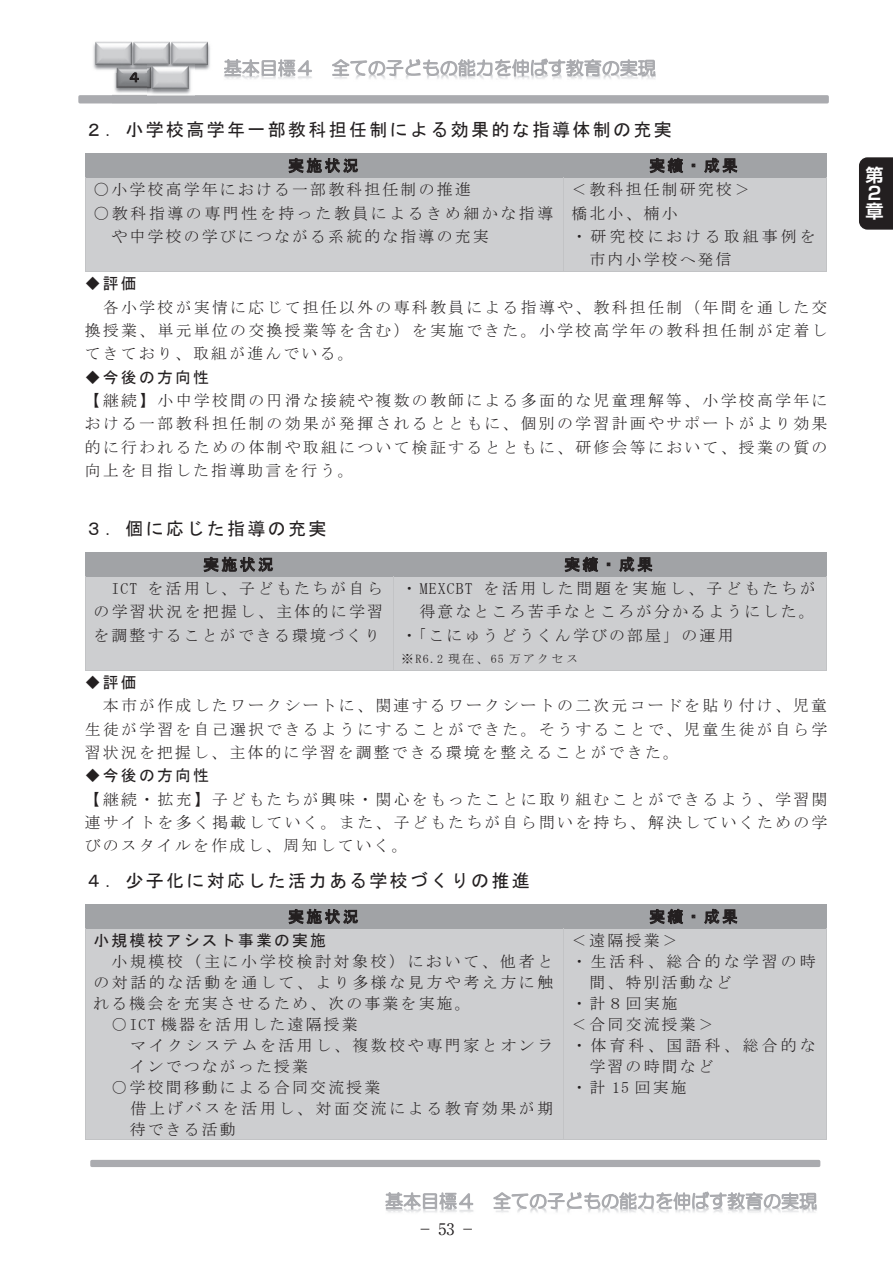
<style>
.page{position:relative;width:893px;height:1263px;background:#fff}
.page>*{position:absolute;margin:0;border:0;box-sizing:border-box;transform-origin:0 0}
.t1{font:18px "MS Gothic";letter-spacing:.13em;color:#231f20}
.t2{font:700 18px/18px "Shin Go Pr 6 De";color:#fff}
.t3{font:15.9px/23.2px "MS Mincho";letter-spacing:.15em;color:#231f20;text-align:justify}
.t4{font:15.9px "MS Gothic";letter-spacing:.15em;color:#231f20}
.t5{font:15.9px "MS Mincho";letter-spacing:.17em;color:#231f20}
.t6{font:15.9px "MS Mincho";letter-spacing:.205em;color:#231f20}
.t7{font:15.9px "Ryumin Pr 6";color:#231f20}
.t8{font:15px "MS Gothic";color:#231f20}
.t9{font:12px "MS Mincho";letter-spacing:.18em;color:#231f20}
</style>
<div class="page">
<div style="left:78px;top:95px;width:751px;height:8px;border:3px solid #aaabaf"></div>
<div style="left:90px;top:1160px;width:730px;height:7px;border:3px solid #aaabaf"></div>
<img style="left:225px;top:77px;width:431px;height:2px">
<svg style="left:224px;top:58px;width:432px;height:19px"></svg>
<img style="left:112px;top:73px;width:45px;height:31px">
<img style="left:137px;top:41px;width:30px;height:32px">
<img style="left:167px;top:41px;width:43px;height:29px">
<img style="left:93px;top:41px;width:44px;height:32px">
<img style="left:148px;top:64px;width:46px;height:33px">
<img style="left:386px;top:1210px;width:431px;height:3px">
<svg style="left:385px;top:1191px;width:432px;height:19px"></svg>
<div style="left:86px;top:154px;width:477px;height:23px;background:#a1a3a6"></div>
<div style="left:563px;top:154px;width:263px;height:23px;background:#a1a3a6"></div>
<hr style="left:86px;top:153px;width:477px;height:1px;background:#a1a3a6">
<hr style="left:564px;top:153px;width:262px;height:1px;background:#a1a3a6">
<div style="left:86px;top:178px;width:477px;height:93px;background:#cdced0"></div>
<div style="left:564px;top:178px;width:262px;height:93px;background:#cdced0"></div>
<svg style="left:85px;top:153px;width:1px;height:25px"></svg>
<hr style="left:86px;top:177px;width:477px;height:1px;background:#a1a3a6">
<hr style="left:564px;top:177px;width:262px;height:1px;background:#a1a3a6">
<svg style="left:826px;top:153px;width:1px;height:25px"></svg>
<hr style="left:85px;top:178px;width:1px;height:93px;background:#c2c3c5">
<hr style="left:86px;top:271px;width:477px;height:1px;background:#c2c3c5">
<hr style="left:563px;top:178px;width:1px;height:93px;background:#c2c3c5">
<hr style="left:564px;top:271px;width:262px;height:1px;background:#c2c3c5">
<hr style="left:826px;top:178px;width:1px;height:93px;background:#c2c3c5">
<div style="left:86px;top:553px;width:307px;height:23px;background:#a1a3a6"></div>
<div style="left:393px;top:553px;width:433px;height:23px;background:#a1a3a6"></div>
<hr style="left:86px;top:552px;width:307px;height:1px;background:#a1a3a6">
<hr style="left:394px;top:552px;width:432px;height:1px;background:#a1a3a6">
<div style="left:86px;top:577px;width:307px;height:93px;background:#cdced0"></div>
<div style="left:394px;top:577px;width:432px;height:93px;background:#cdced0"></div>
<svg style="left:85px;top:552px;width:1px;height:25px"></svg>
<hr style="left:86px;top:576px;width:307px;height:1px;background:#a1a3a6">
<hr style="left:394px;top:576px;width:432px;height:1px;background:#a1a3a6">
<svg style="left:826px;top:552px;width:1px;height:25px"></svg>
<hr style="left:85px;top:577px;width:1px;height:93px;background:#c2c3c5">
<hr style="left:86px;top:670px;width:307px;height:1px;background:#c2c3c5">
<hr style="left:393px;top:577px;width:1px;height:93px;background:#c2c3c5">
<hr style="left:394px;top:670px;width:432px;height:1px;background:#c2c3c5">
<hr style="left:826px;top:577px;width:1px;height:93px;background:#c2c3c5">
<div style="left:86px;top:905px;width:477px;height:23px;background:#a1a3a6"></div>
<div style="left:563px;top:905px;width:263px;height:23px;background:#a1a3a6"></div>
<hr style="left:86px;top:904px;width:477px;height:1px;background:#a1a3a6">
<hr style="left:564px;top:904px;width:262px;height:1px;background:#a1a3a6">
<div style="left:86px;top:929px;width:477px;height:210px;background:#cdced0"></div>
<div style="left:564px;top:929px;width:262px;height:210px;background:#cdced0"></div>
<svg style="left:85px;top:904px;width:1px;height:25px"></svg>
<hr style="left:86px;top:928px;width:477px;height:1px;background:#a1a3a6">
<hr style="left:564px;top:928px;width:262px;height:1px;background:#a1a3a6">
<svg style="left:826px;top:904px;width:1px;height:25px"></svg>
<hr style="left:85px;top:929px;width:1px;height:210px;background:#c2c3c5">
<hr style="left:86px;top:1139px;width:477px;height:1px;background:#c2c3c5">
<hr style="left:563px;top:929px;width:1px;height:210px;background:#c2c3c5">
<hr style="left:564px;top:1139px;width:262px;height:1px;background:#c2c3c5">
<hr style="left:826px;top:929px;width:1px;height:210px;background:#c2c3c5">
<div style="left:859px;top:157px;width:34px;height:73px;background:#231f20"></div>
<p class="t8" style="left:127px;top:69px;width:16px">４</p>
<p class="t1" style="left:85px;top:121px;width:588px">２．小学校高学年一部教科担任制による効果的な指導体制の充実</p>
<p class="t4" style="left:288px;top:157px;width:72px">実施状況</p>
<p class="t4" style="left:649px;top:157px;width:90px">実績・成果</p>
<p class="t3" style="left:94px;top:178px;width:379px">〇小学校高学年における一部教科担任制の推進</p>
<p class="t5" style="left:94px;top:205px;width:461px">〇教科指導の専門性を持った教員によるきめ細かな指導</p>
<p class="t3" style="left:112px;top:225px;width:379px">や中学校の学びにつながる系統的な指導の充実</p>
<p class="t3" style="left:571px;top:178px;width:180px">＜教科担任制研究校＞</p>
<p class="t3" style="left:571px;top:201px;width:107px">橋北小、楠小</p>
<p class="t6" style="left:571px;top:228px;width:246px">・研究校における取組事例を</p>
<p class="t3" style="left:589px;top:248px;width:144px">市内小学校へ発信</p>
<p class="t4" style="left:85px;top:276px;width:53px">◆評価</p>
<p class="t3" style="left:85px;top:295px;width:744px;text-indent:18px">各小学校が実情に応じて担任以外の専科教員による指導や、教科担任制（年間を通した交換授業、単元単位の交換授業等を含む）を実施できた。小学校高学年の教科担任制が定着してきており、取組が進んでいる。</p>
<p class="t4" style="left:85px;top:369px;width:126px">◆今後の方向性</p>
<p class="t3" style="left:85px;top:388px;width:744px">【継続】小中学校間の円滑な接続や複数の教師による多面的な児童理解等、小学校高学年における一部教科担任制の効果が発揮されるとともに、個別の学習計画やサポートがより効果的に行われるための体制や取組について検証するとともに、研修会等において、授業の質の向上を目指した指導助言を行う。</p>
<p class="t1" style="left:85px;top:519px;width:243px">３．個に応じた指導の充実</p>
<p class="t4" style="left:203px;top:556px;width:72px">実施状況</p>
<p class="t4" style="left:564px;top:556px;width:90px">実績・成果</p>
<p class="t3" style="left:94px;top:577px;width:291px;text-indent:18px">ICT を活用し、子どもたちが自らの学習状況を把握し、主体的に学習を調整することができる環境づくり</p>
<p class="t5" style="left:401px;top:580px;width:416px">・MEXCBT を活用した問題を実施し、子どもたちが</p>
<p class="t3" style="left:419px;top:600px;width:397px">得意なところ苦手なところが分かるようにした。</p>
<p class="t3" style="left:401px;top:623px;width:334px">・「こにゅうどうくん学びの部屋」の運用</p>
<p class="t9" style="left:401px;top:652px;width:178px">※R6.2 現在、65 万アクセス</p>
<p class="t4" style="left:85px;top:674px;width:53px">◆評価</p>
<p class="t3" style="left:85px;top:694px;width:744px;text-indent:18px">本市が作成したワークシートに、関連するワークシートの二次元コードを貼り付け、児童生徒が学習を自己選択できるようにすることができた。そうすることで、児童生徒が自ら学習状況を把握し、主体的に学習を調整できる環境を整えることができた。</p>
<p class="t4" style="left:85px;top:768px;width:126px">◆今後の方向性</p>
<p class="t3" style="left:85px;top:787px;width:744px">【継続・拡充】子どもたちが興味・関心をもったことに取り組むことができるよう、学習関連サイトを多く掲載していく。また、子どもたちが自ら問いを持ち、解決していくための学びのスタイルを作成し、周知していく。</p>
<p class="t1" style="left:85px;top:872px;width:446px">４．少子化に対応した活力ある学校づくりの推進</p>
<p class="t4" style="left:288px;top:908px;width:72px">実施状況</p>
<p class="t4" style="left:649px;top:908px;width:90px">実績・成果</p>
<p class="t4" style="left:94px;top:932px;width:234px">小規模校アシスト事業の実施</p>
<p class="t3" style="left:94px;top:950px;width:461px;line-height:21px;text-indent:18px">小規模校（主に小学校検討対象校）において、他者との対話的な活動を通して、より多様な見方や考え方に触れる機会を充実させるため、次の事業を実施。</p>
<p class="t3" style="left:130px;top:1013px;width:425px;line-height:21px;text-align:left;text-indent:-18px">○ICT 機器を活用した遠隔授業<br>マイクシステムを活用し、複数校や専門家とオンラインでつながった授業</p>
<p class="t3" style="left:130px;top:1076px;width:425px;line-height:21px;text-align:left;text-indent:-18px">○学校間移動による合同交流授業<br>借上げバスを活用し、対面交流による教育効果が期待できる活動</p>
<p class="t3" style="left:571px;top:928px;width:107px">＜遠隔授業＞</p>
<p class="t6" style="left:571px;top:953px;width:246px">・生活科、総合的な学習の時</p>
<p class="t3" style="left:589px;top:970px;width:144px">間、特別活動など</p>
<p class="t3" style="left:571px;top:991px;width:107px">・計８回実施</p>
<p class="t3" style="left:571px;top:1012px;width:144px">＜合同交流授業＞</p>
<p class="t6" style="left:571px;top:1037px;width:246px">・体育科、国語科、総合的な</p>
<p class="t3" style="left:589px;top:1054px;width:126px">学習の時間など</p>
<p class="t3" style="left:571px;top:1075px;width:117px">・計 15 回実施</p>
<p class="t7" style="left:417px;top:1216px;width:60px">− 53 −</p>
<p class="t2" style="left:865px;top:165px;width:19px">第<br>２章</p>
</div>
